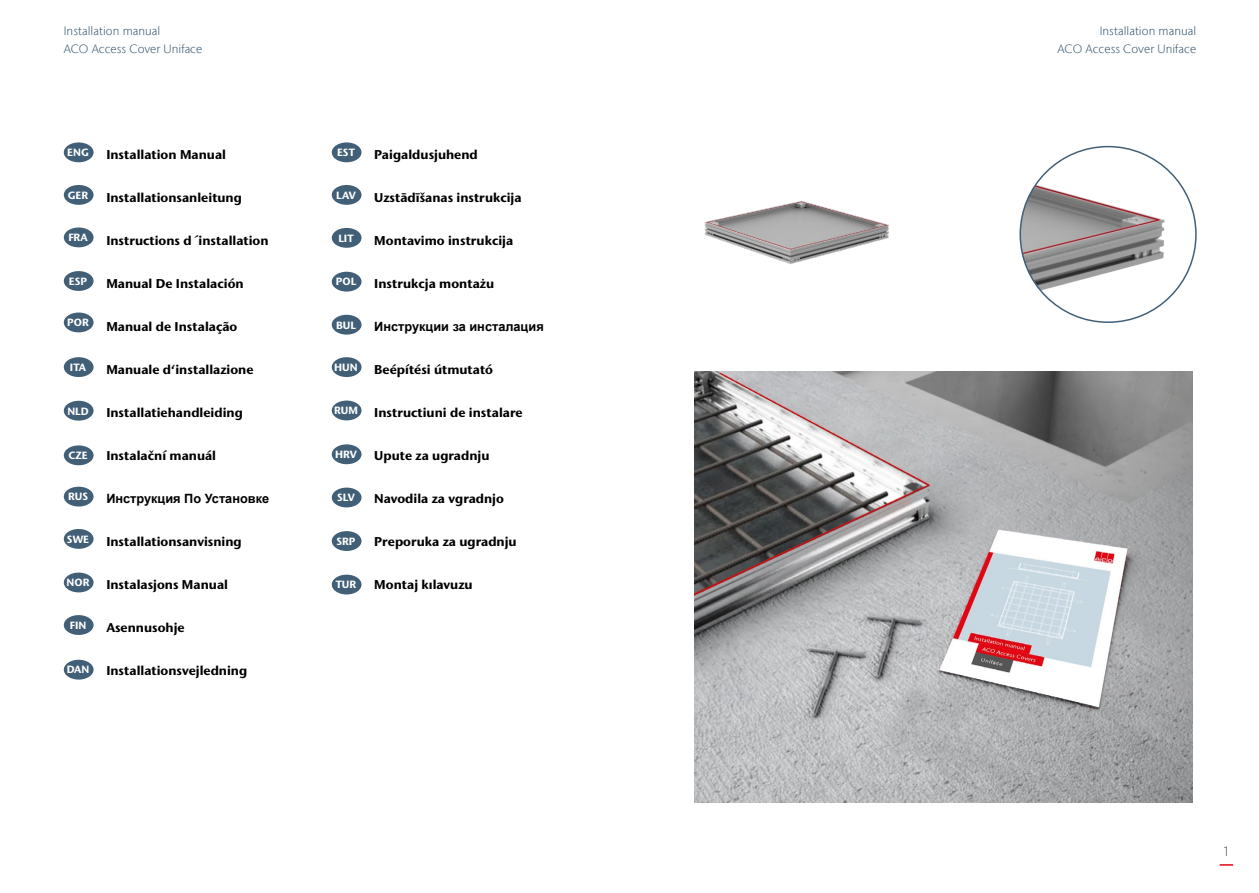
<style>
.page{position:relative;width:1259px;height:893px;background:#fff}
.page>*{position:absolute;margin:0;border:0;box-sizing:border-box;transform-origin:0 0}
.t1{font:300 13.5px "Stone Sans IIITC Pro";color:#575756}
.t2{font:700 12.75px "Stone Sans IIITC Pro";color:#000}
.t3{font:700 12.75px "Arial";color:#000}
.t4{font:300 12px/17.9px "Stone Sans IIITC Com";letter-spacing:.005em;color:#415f77;text-align:right}
.t5{font:700 10.5px "Stone Sans IIITC Pro";color:#fff}
</style>
<div class="page">
<svg style="left:1219px;top:864px;width:14px;height:2px"></svg>
<img style="left:704px;top:201px;width:186px;height:64px">
<img style="left:1020px;top:147px;width:176px;height:175px;border-radius:88px">
<div style="left:64px;top:357px;width:30px;height:20px;background:#415f77;border-radius:50%"></div>
<div style="left:332px;top:357px;width:29px;height:20px;background:#415f77;border-radius:50%"></div>
<div style="left:64px;top:313px;width:30px;height:19px;background:#415f77;border-radius:50%"></div>
<div style="left:332px;top:315px;width:29px;height:20px;background:#415f77;border-radius:50%"></div>
<div style="left:64px;top:271px;width:30px;height:20px;background:#415f77;border-radius:50%"></div>
<div style="left:332px;top:272px;width:29px;height:20px;background:#415f77;border-radius:50%"></div>
<div style="left:64px;top:227px;width:30px;height:20px;background:#415f77;border-radius:50%"></div>
<div style="left:332px;top:228px;width:29px;height:20px;background:#415f77;border-radius:50%"></div>
<div style="left:64px;top:185px;width:30px;height:20px;background:#415f77;border-radius:50%"></div>
<div style="left:332px;top:185px;width:29px;height:20px;background:#415f77;border-radius:50%"></div>
<div style="left:64px;top:142px;width:30px;height:20px;background:#415f77;border-radius:50%"></div>
<div style="left:332px;top:142px;width:29px;height:20px;background:#415f77;border-radius:50%"></div>
<div style="left:64px;top:529px;width:30px;height:20px;background:#415f77;border-radius:50%"></div>
<div style="left:332px;top:531px;width:29px;height:20px;background:#415f77;border-radius:50%"></div>
<div style="left:332px;top:575px;width:29px;height:19px;background:#415f77;border-radius:50%"></div>
<div style="left:64px;top:615px;width:30px;height:20px;background:#415f77;border-radius:50%"></div>
<div style="left:64px;top:573px;width:30px;height:19px;background:#415f77;border-radius:50%"></div>
<div style="left:64px;top:660px;width:30px;height:20px;background:#415f77;border-radius:50%"></div>
<div style="left:64px;top:487px;width:30px;height:19px;background:#415f77;border-radius:50%"></div>
<div style="left:332px;top:488px;width:29px;height:19px;background:#415f77;border-radius:50%"></div>
<div style="left:64px;top:445px;width:30px;height:20px;background:#415f77;border-radius:50%"></div>
<div style="left:332px;top:444px;width:29px;height:20px;background:#415f77;border-radius:50%"></div>
<div style="left:64px;top:401px;width:30px;height:20px;background:#415f77;border-radius:50%"></div>
<div style="left:332px;top:401px;width:29px;height:19px;background:#415f77;border-radius:50%"></div>
<img style="left:695px;top:371px;width:497px;height:432px">
<p class="t4" style="left:64px;top:22px;width:140px;text-align:left">Installation manual<br>ACO Access Cover Uniface</p>
<p class="t5" style="left:67px;top:146px;width:23px">ENG</p>
<p class="t5" style="left:337px;top:146px;width:19px">EST</p>
<p class="t2" style="left:106px;top:147px;width:121px">Installation Manual</p>
<p class="t2" style="left:106px;top:190px;width:137px">Installationsanleitung</p>
<p class="t2" style="left:106px;top:233px;width:164px">Instructions d´installation</p>
<p class="t2" style="left:106px;top:275px;width:139px">Manual De Instalación</p>
<p class="t2" style="left:106px;top:318px;width:133px">Manual de Instalação</p>
<p class="t2" style="left:106px;top:361px;width:149px">Manuale d‘installazione</p>
<p class="t2" style="left:106px;top:404px;width:138px">Installatiehandleiding</p>
<p class="t2" style="left:106px;top:447px;width:111px">Instalační manuál</p>
<p class="t3" style="left:106px;top:490px;width:164px">Инструкция По Установке</p>
<p class="t2" style="left:106px;top:533px;width:137px">Installationsanvisning</p>
<p class="t2" style="left:106px;top:576px;width:123px">Instalasjons Manual</p>
<p class="t2" style="left:106px;top:619px;width:80px">Asennusohje</p>
<p class="t2" style="left:106px;top:662px;width:142px">Installationsvejledning</p>
<p class="t5" style="left:68px;top:188px;width:22px">GER</p>
<p class="t5" style="left:336px;top:188px;width:21px">LAV</p>
<p class="t5" style="left:68px;top:231px;width:21px">FRA</p>
<p class="t5" style="left:338px;top:231px;width:17px">LIT</p>
<p class="t5" style="left:69px;top:274px;width:20px">ESP</p>
<p class="t5" style="left:336px;top:275px;width:22px">POL</p>
<p class="t5" style="left:67px;top:316px;width:23px">POR</p>
<p class="t5" style="left:336px;top:318px;width:21px">BUL</p>
<p class="t5" style="left:70px;top:360px;width:18px">ITA</p>
<p class="t5" style="left:334px;top:360px;width:25px">HUN</p>
<p class="t5" style="left:67px;top:404px;width:23px">NLD</p>
<p class="t5" style="left:334px;top:404px;width:25px">RUM</p>
<p class="t5" style="left:69px;top:449px;width:21px">CZE</p>
<p class="t5" style="left:335px;top:448px;width:23px">HRV</p>
<p class="t5" style="left:68px;top:490px;width:22px">RUS</p>
<p class="t5" style="left:337px;top:491px;width:19px">SLV</p>
<p class="t5" style="left:67px;top:532px;width:24px">SWE</p>
<p class="t5" style="left:336px;top:534px;width:21px">SRP</p>
<p class="t5" style="left:336px;top:578px;width:22px">TUR</p>
<p class="t5" style="left:70px;top:618px;width:18px">FIN</p>
<p class="t5" style="left:67px;top:576px;width:24px">NOR</p>
<p class="t5" style="left:67px;top:663px;width:24px">DAN</p>
<p class="t2" style="left:374px;top:147px;width:105px">Paigaldusjuhend</p>
<p class="t2" style="left:374px;top:190px;width:149px">Uzstādīšanas instrukcija</p>
<p class="t2" style="left:374px;top:233px;width:140px">Montavimo instrukcija</p>
<p class="t2" style="left:374px;top:275px;width:121px">Instrukcja montażu</p>
<p class="t3" style="left:374px;top:318px;width:171px">Инструкции за инсталация</p>
<p class="t2" style="left:374px;top:361px;width:120px">Beépítési útmutató</p>
<p class="t2" style="left:374px;top:404px;width:150px">Instructiuni de instalare</p>
<p class="t2" style="left:374px;top:447px;width:117px">Upute za ugradnju</p>
<p class="t2" style="left:374px;top:490px;width:131px">Navodila za vgradnjo</p>
<p class="t2" style="left:374px;top:533px;width:144px">Preporuka za ugradnju</p>
<p class="t2" style="left:374px;top:576px;width:100px">Montaj kılavuzu</p>
<p class="t4" style="left:1057px;top:22px;width:140px">Installation manual<br>ACO Access Cover Uniface</p>
<p class="t1" style="left:1222px;top:843px;width:9px">1</p>
</div>
